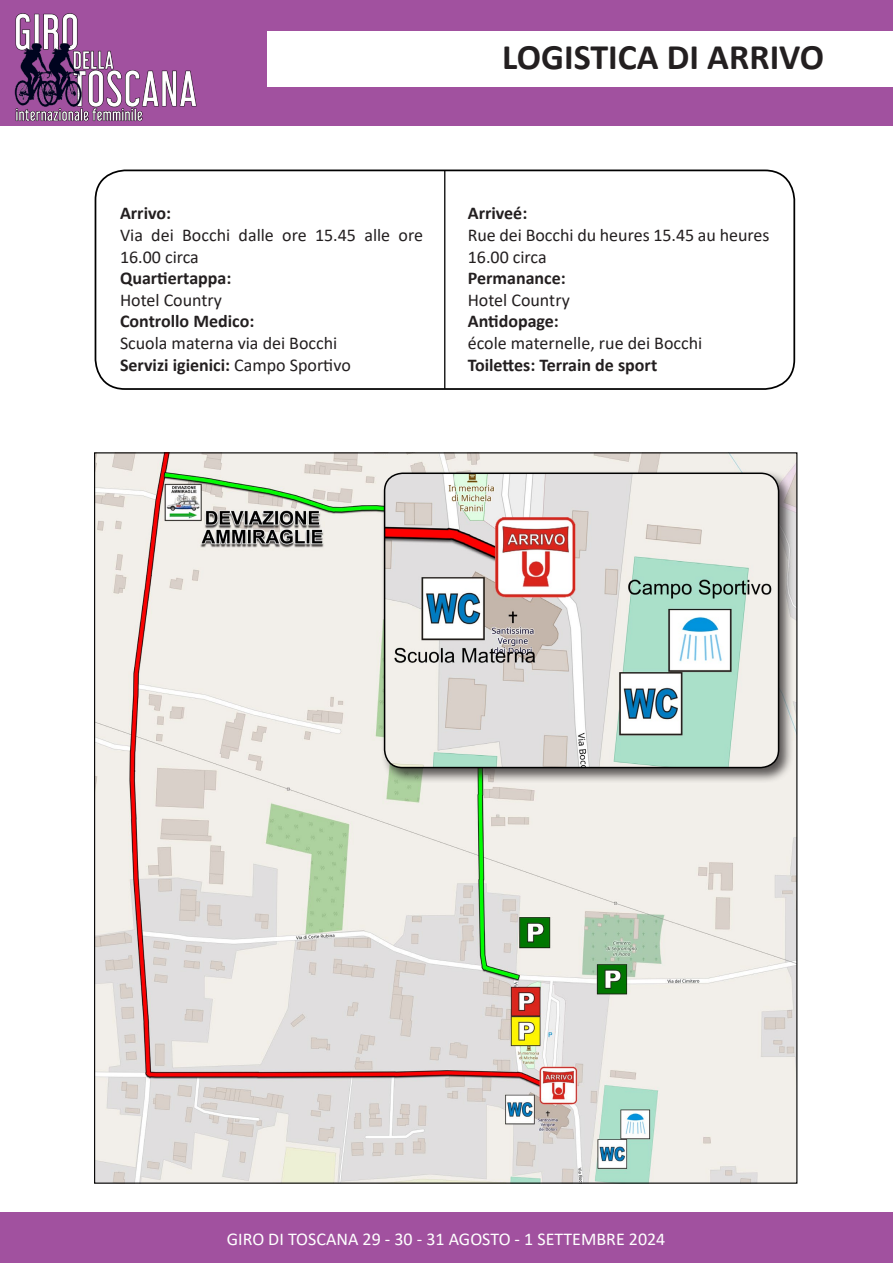
<style>
.page{position:relative;width:893px;height:1263px;background:#fff}
.page>*{position:absolute;margin:0;border:0;box-sizing:border-box;transform-origin:0 0}
.t1{font:700 36px "Calibri";color:#231f20}
.t2{font:18px/21.6px "Calibri";color:#231f20}
.t3{font:700 18px "Calibri";color:#231f20}
.t4{font:18px "Calibri";color:#fff}
.s1{font-weight:700}
</style>
<div class="page">
<hr style="left:0;top:1213px;width:1px;height:50px;background:#a1519f">
<div style="left:95px;top:170px;width:700px;height:220px;border:2px solid #000;border-radius:30px"></div>
<hr style="left:444px;top:171px;width:1px;height:218px;background:#000">
<img style="left:96px;top:454px;width:699px;height:728px">
<div style="left:0;top:0;width:893px;height:125px;background:#a1519f"></div>
<img style="left:14px;top:13px;width:183px;height:109px">
<div style="left:267px;top:31px;width:626px;height:56px;background:#fff"></div>
<div style="left:381px;top:470px;width:413px;height:313px;background:#231f20;opacity:.75"></div>
<img style="left:385px;top:473px;width:394px;height:294px">
<div style="left:384px;top:472px;width:395px;height:296px;border:2px solid #000;border-radius:18px"></div>
<div style="left:1px;top:1213px;width:892px;height:50px;background:#a1519f"></div>
<h1 class="t1" style="left:502px;top:32px;width:323px">LOGISTICA DI ARRIVO</h1>
<p class="t3" style="left:120px;top:201px;width:53px">Arrivo:</p>
<p class="t2" style="left:120px;top:224px;width:305px">Via dei Bocchi dalle ore 15.45 alle ore<br>16.00 circa</p>
<p class="t3" style="left:120px;top:265px;width:113px">Quartiertappa:</p>
<p class="t2" style="left:120px;top:288px;width:104px">Hotel Country</p>
<p class="t3" style="left:120px;top:309px;width:136px">Controllo Medico:</p>
<p class="t2" style="left:120px;top:332px;width:232px">Scuola materna via dei Bocchi<br><span class="s1">Servizi igienici:</span> Campo Sportivo</p>
<p class="t3" style="left:468px;top:201px;width:61px">Arriveé:</p>
<p class="t2" style="left:468px;top:224px;width:303px">Rue dei Bocchi du heures 15.45 au heures<br>16.00 circa</p>
<p class="t3" style="left:468px;top:265px;width:100px">Permanance:</p>
<p class="t2" style="left:468px;top:288px;width:104px">Hotel Country</p>
<p class="t3" style="left:468px;top:309px;width:93px">Antidopage:</p>
<p class="t2" style="left:468px;top:332px;width:236px">école maternelle, rue dei Bocchi</p>
<p class="t3" style="left:468px;top:352px;width:191px">Toilettes: Terrain de sport</p>
<p class="t4" style="left:227px;top:1227px;width:440px">GIRO DI TOSCANA 29 - 30 - 31 AGOSTO - 1 SETTEMBRE 2024</p>
</div>
